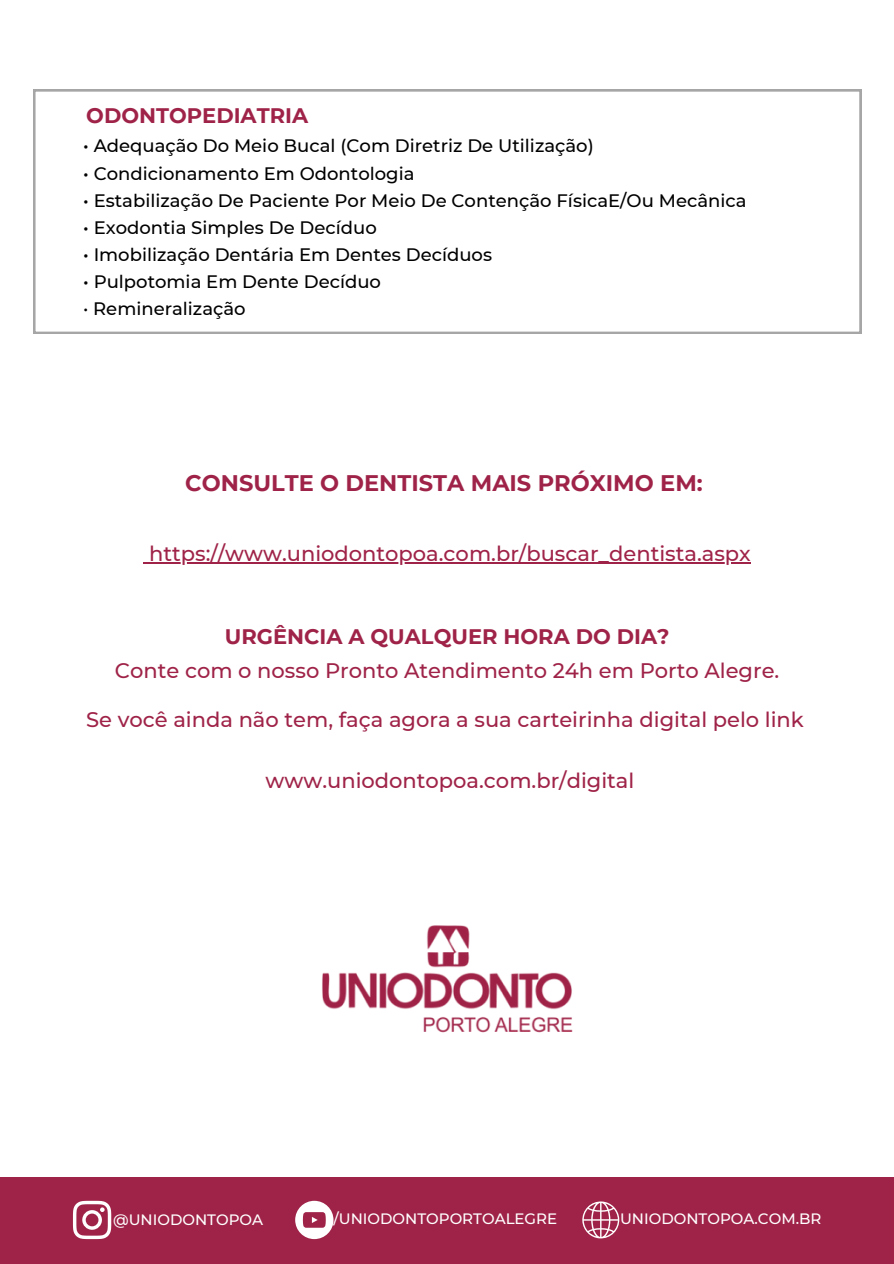
<style>
.page{position:relative;width:894px;height:1264px;background:#fff}
.page>*{position:absolute;margin:0;border:0;box-sizing:border-box;transform-origin:0 0}
.t1{font:700 22.5px "Montserrat";color:#9f2348}
.t2{font:500 21px "Montserrat";color:#9f2348}
.t3{font:700 21px "Montserrat";color:#9f2348}
.t4{font:500 18px "Montserrat";color:#000}
.t5{font:500 15px "Montserrat";color:#fff}
.s1{font-weight:400}
</style>
<div class="page">
<svg style="left:33px;top:89px;width:828px;height:245px"></svg>
<img style="left:322px;top:925px;width:251px;height:108px">
<div style="left:0;top:1176px;width:893px;height:87px;background:#9f2348"></div>
<hr style="left:149px;top:562px;width:601px;height:1px;background:#9f2348">
<svg style="left:73px;top:1200px;width:38px;height:38px"></svg>
<svg style="left:295px;top:1200px;width:38px;height:38px"></svg>
<svg style="left:582px;top:1201px;width:37px;height:37px"></svg>
<p class="t3" style="left:86px;top:103px;width:223px">ODONTOPEDIATRIA</p>
<p class="t4" style="left:83px;top:135px;width:512px">• Adequação Do Meio Bucal (Com Diretriz De Utilização)</p>
<p class="t4" style="left:83px;top:162px;width:333px">• Condicionamento Em Odontologia</p>
<p class="t4" style="left:83px;top:189px;width:664px">• Estabilização De Paciente Por Meio De Contenção FísicaE/Ou Mecânica</p>
<p class="t4" style="left:83px;top:216px;width:295px">• Exodontia Simples De Decíduo</p>
<p class="t4" style="left:83px;top:243px;width:410px">• Imobilização Dentária Em Dentes Decíduos</p>
<p class="t4" style="left:83px;top:270px;width:299px">• Pulpotomia Em Dente Decíduo</p>
<p class="t4" style="left:83px;top:297px;width:164px"><span class="s1">•</span> Remineralização</p>
<p class="t1" style="left:185px;top:469px;width:519px">CONSULTE O DENTISTA MAIS PRÓXIMO EM:</p>
<p class="t2" style="left:149px;top:540px;width:603px">https://www.uniodontopoa.com.br/buscar_dentista.aspx</p>
<p class="t3" style="left:225px;top:623px;width:446px">URGÊNCIA A QUALQUER HORA DO DIA?</p>
<p class="t2" style="left:115px;top:657px;width:665px">Conte com o nosso Pronto Atendimento 24h em Porto Alegre.</p>
<p class="t2" style="left:86px;top:706px;width:719px">Se você ainda não tem, faça agora a sua carteirinha digital pelo link</p>
<p class="t2" style="left:265px;top:767px;width:370px">www.uniodontopoa.com.br/digital</p>
<p class="t5" style="left:113px;top:1209px;width:151px">@UNIODONTOPOA</p>
<p class="t5" style="left:333px;top:1209px;width:225px">/UNIODONTOPORTOALEGRE</p>
<p class="t5" style="left:620px;top:1209px;width:203px">UNIODONTOPOA.COM.BR</p>
</div>
